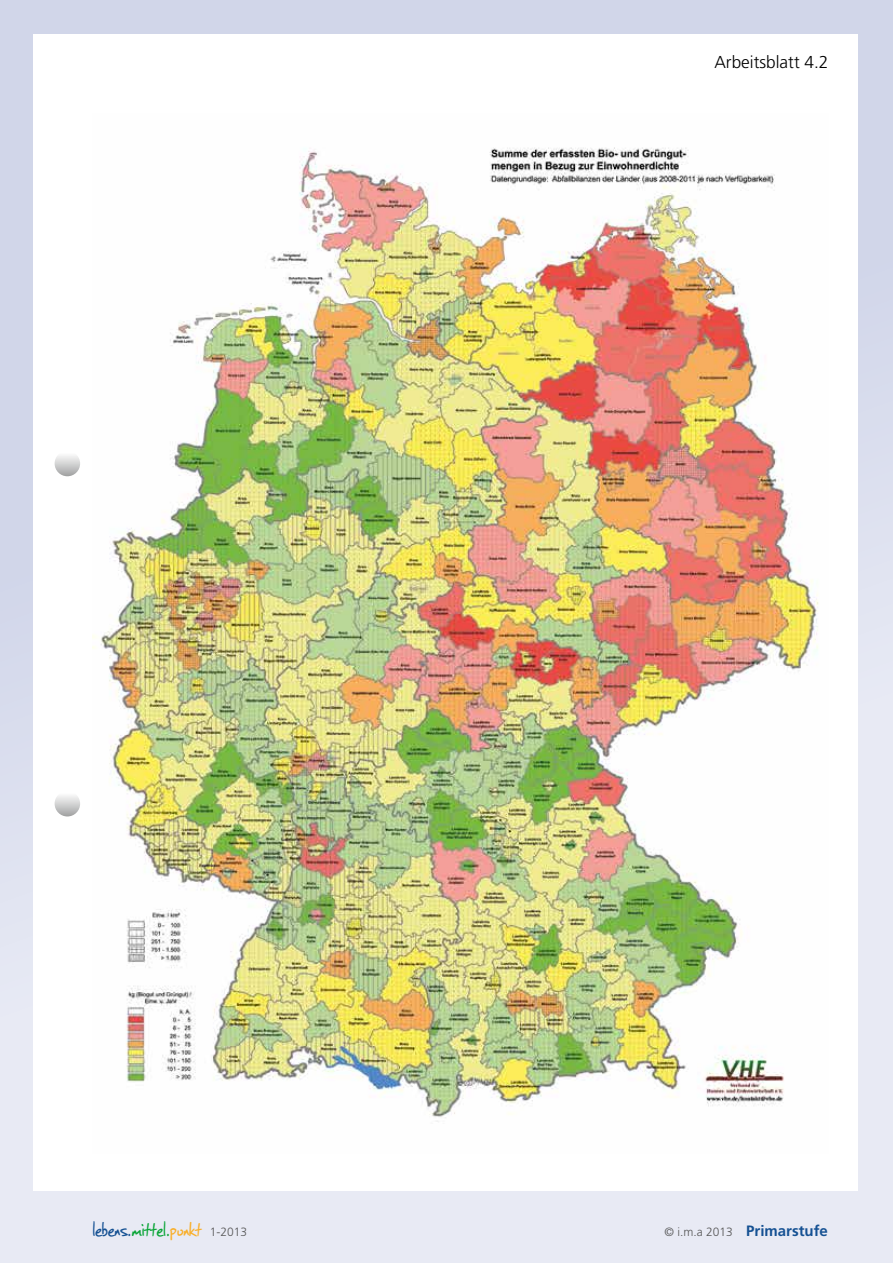
<style>
.page{position:relative;width:893px;height:1263px;background:#fff}
.page>*{position:absolute;margin:0;border:0;box-sizing:border-box;transform-origin:0 0}
.t1{font:22.5px "SF Grunge Sans";letter-spacing:.01em;color:#155193}
.t2{font:300 17.25px "Frutiger";color:#000}
.t3{font:700 15px "Frutiger";color:#155193}
.s1{color:#0aa537}
.s2{color:#f9af2a}
.s3{font-family:"Frutiger";font-weight:300;font-size:12px;color:#565656}
.s4{font-weight:300;font-size:12px;color:#565656}
</style>
<div class="page">
<div style="left:0;top:0;width:893px;height:1263px;background:linear-gradient(to bottom,#cdd2e7,#ecedf6)"></div>
<div style="left:33px;top:34px;width:825px;height:1157px;background:#fff"></div>
<svg style="left:55px;top:451px;width:25px;height:25px"></svg>
<svg style="left:55px;top:791px;width:25px;height:25px"></svg>
<img style="left:93px;top:147px;width:726px;height:975px">
<p class="t2" style="left:714px;top:53px;width:116px">Arbeitsblatt 4.2</p>
<p class="t1" style="left:93px;top:1214px;width:156px">lebens.<span class="s1">mittel.</span><span class="s2">punkt</span> <span class="s3">1-2013</span></p>
<p class="t3" style="left:665px;top:1222px;width:165px"><span class="s4">© i.m.a 2013</span> Primarstufe</p>
</div>
